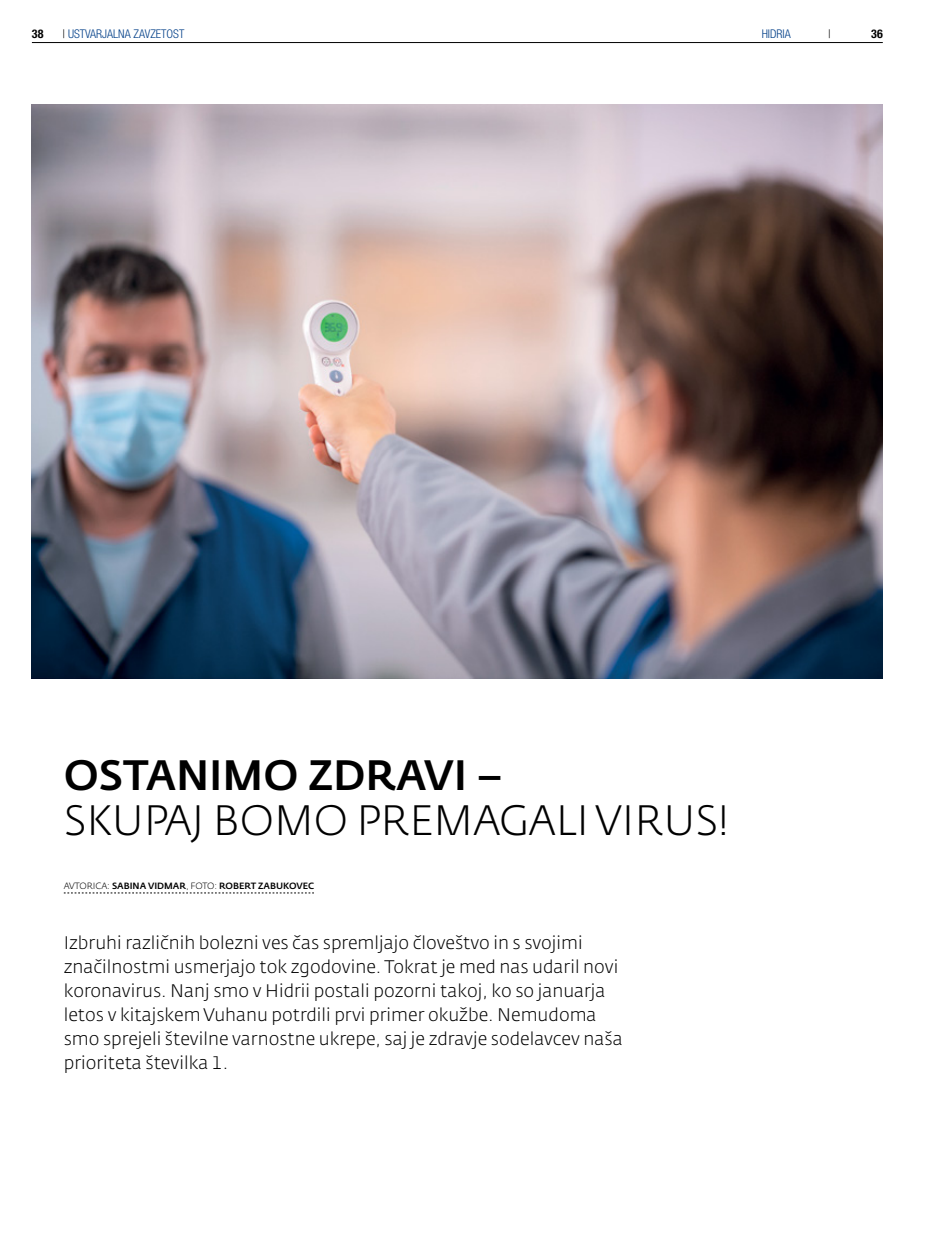
<style>
.page{position:relative;width:936px;height:1234px;background:#fff}
.page>*{position:absolute;margin:0;border:0;box-sizing:border-box;transform-origin:0 0}
.t1{font:42px "Fedra Sans CE Light TF";color:#000}
.t2{font:500 42px "Fedra Sans CE";color:#000}
.t3{font:18px/24px "Fedra Sans CE Light TF";color:#000}
.t4{font:300 condensed 12px "Helvetica Neue LT Pro";color:#023f88}
.t5{font:700 condensed 12px "Helvetica Neue LT Pro";color:#000}
.t6{font:300 condensed 12px "Helvetica Neue LT Pro";color:#000}
.t7{font:500 9px "Fedra Sans CE";color:#000}
.s1{color:#000}
.s2{font-family:"Fedra Sans CE Light TF";font-weight:400}
</style>
<div class="page">
<hr style="left:32px;top:42px;width:850px;height:1px;background:#000">
<svg style="left:64px;top:892px;width:250px;height:1px"></svg>
<img style="left:32px;top:104px;width:850px;height:574px">
<p class="t5" style="left:32px;top:27px;width:13px">38</p>
<p class="t4" style="left:62px;top:27px;width:123px"><span class="s1">|</span> USTVARJALNA ZAVZETOST</p>
<p class="t4" style="left:761px;top:27px;width:31px">HIDRIA</p>
<p class="t6" style="left:828px;top:27px;width:4px">|</p>
<p class="t5" style="left:871px;top:27px;width:13px">36</p>
<h1 class="t2" style="left:64px;top:748px;width:440px">OSTANIMO ZDRAVI –</h1>
<h1 class="t1" style="left:64px;top:796px;width:667px">SKUPAJ BOMO PREMAGALI VIRUS!</h1>
<p class="t7" style="left:64px;top:880px;width:252px"><span class="s2">AVTORICA:</span> SABINA VIDMAR<span class="s2">, FOTO:</span> ROBERT ZABUKOVEC</p>
<p class="t3" style="left:64px;top:930px;width:560px">Izbruhi različnih bolezni ves čas spremljajo človeštvo in s svojimi značilnostmi usmerjajo tok zgodovine. Tokrat je med nas udaril novi koronavirus. Nanj smo v Hidrii postali pozorni takoj, ko so januarja letos v kitajskem Vuhanu potrdili prvi primer okužbe. Nemudoma smo sprejeli številne varnostne ukrepe, saj je zdravje sodelavcev naša prioriteta številka 1.</p>
</div>
